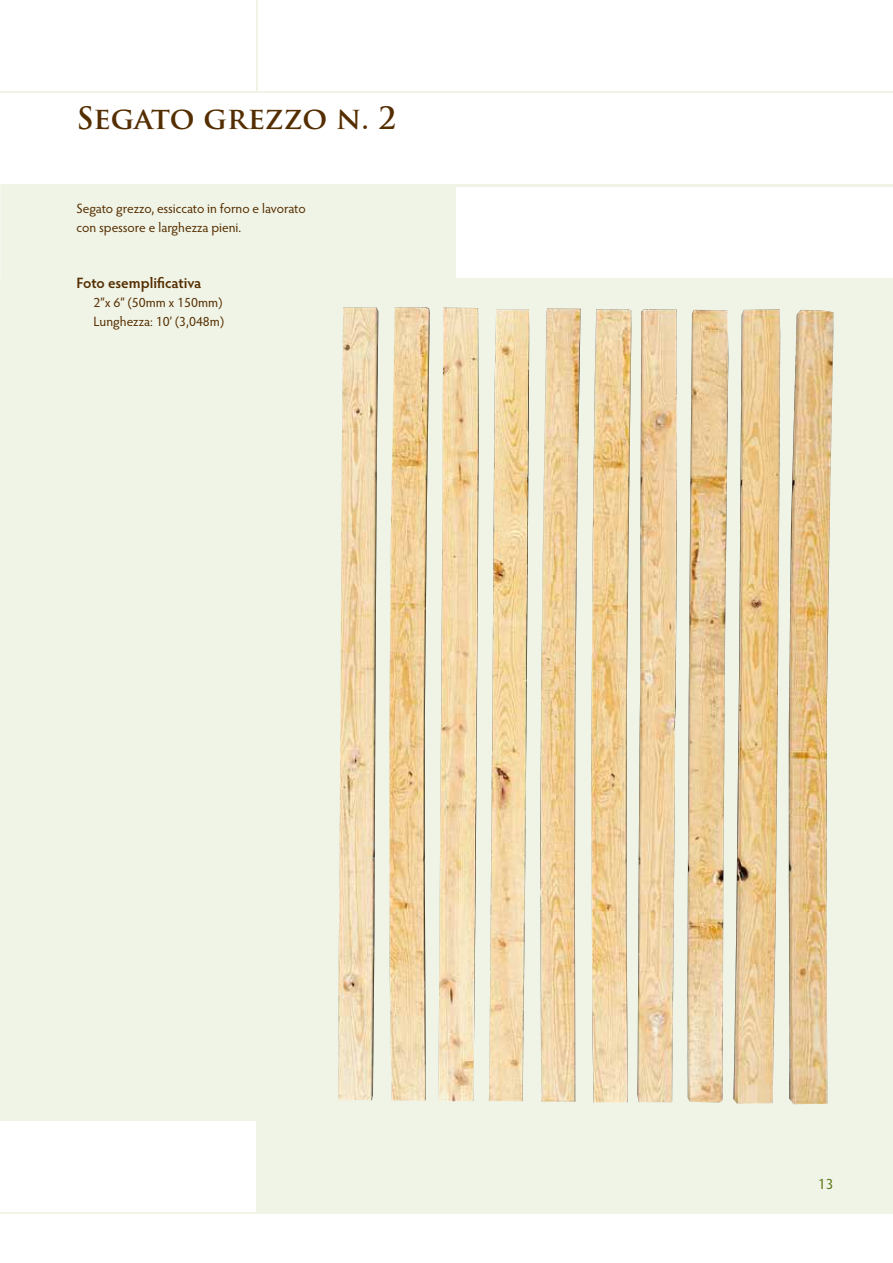
<style>
.page{position:relative;width:893px;height:1263px;background:#f0f4e6}
.page>*{position:absolute;margin:0;border:0;box-sizing:border-box;transform-origin:0 0}
.t1{font:700 30px "Trajan Pro";color:#542d00}
.t2{font:600 15px "Hypatia Sans Pro";letter-spacing:-.005em;color:#542d00}
.t3{font:15px "Hypatia Sans Pro";color:#5a7411}
.t4{font:13.5px/18.8px "Hypatia Sans Pro";letter-spacing:-.005em;color:#542d00}
</style>
<div class="page">
<div style="left:0;top:93px;width:893px;height:91px;background:#fff"></div>
<div style="left:0;top:1215px;width:893px;height:48px;background:#fff"></div>
<div style="left:0;top:1121px;width:256px;height:90px;background:#fff"></div>
<div style="left:0;top:0;width:256px;height:90px;background:#fff"></div>
<div style="left:259px;top:0;width:634px;height:90px;background:#fff"></div>
<div style="left:457px;top:187px;width:436px;height:90px;background:#fff"></div>
<img style="left:338px;top:307px;width:495px;height:797px">
<h1 class="t1" style="left:77px;top:99px;width:321px">SEGATO GREZZO N. 2</h1>
<p class="t4" style="left:77px;top:199px;width:231px">Segato grezzo, essiccato in forno e lavorato con spessore e larghezza pieni.</p>
<p class="t2" style="left:77px;top:273px;width:126px">Foto esemplificativa</p>
<p class="t4" style="left:94px;top:293px;width:132px">2”x 6” (50mm x 150mm)<br>Lunghezza: 10’ (3,048m)</p>
<p class="t3" style="left:818px;top:1173px;width:17px">13</p>
</div>
